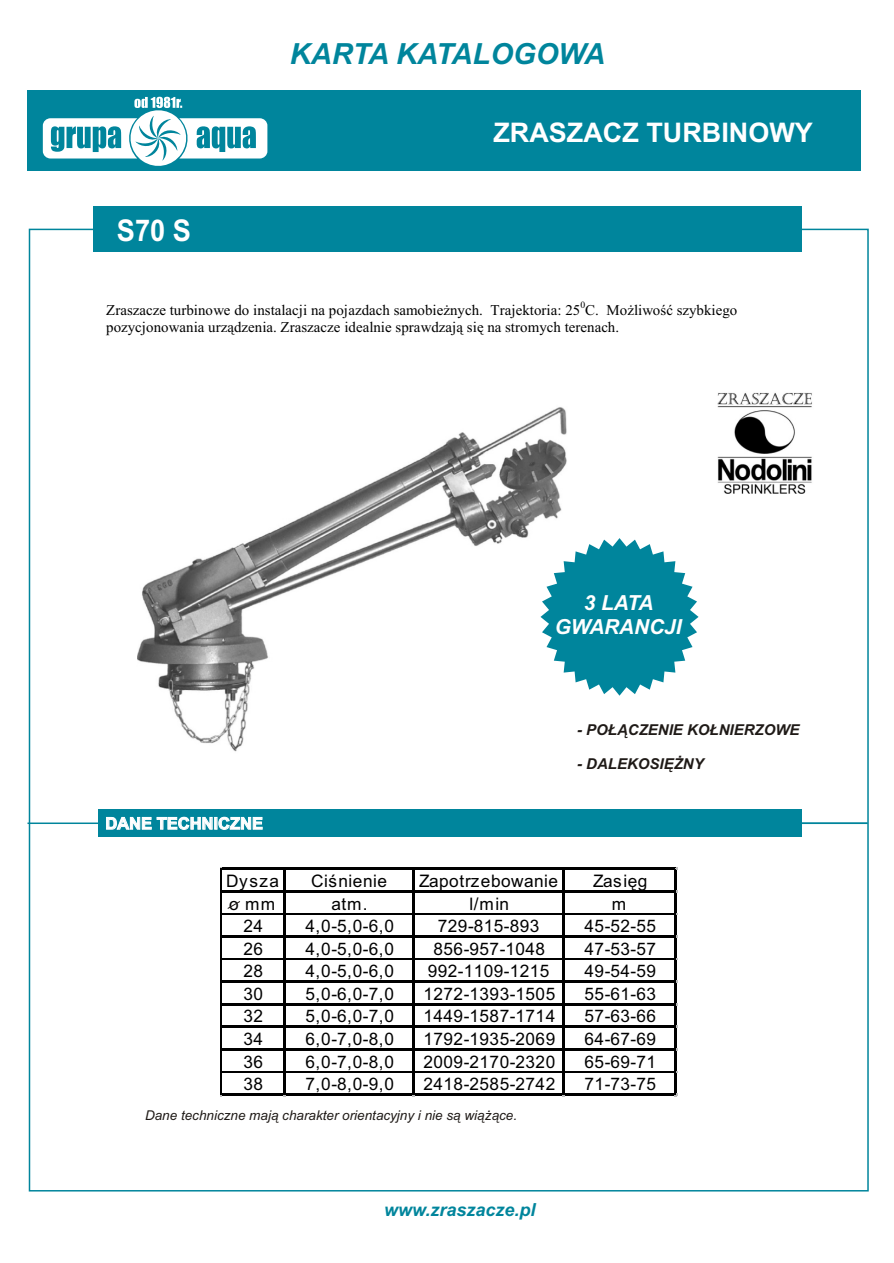
<style>
.page{position:relative;width:894px;height:1263px;background:#fff}
.page>*{position:absolute;margin:0;border:0;box-sizing:border-box;transform-origin:0 0}
.t1{font:700 30px "Arial";color:#fff;scale:.91 1}
.t2{font:italic 700 29.1px "Arial";color:#00859c}
.t3{font:700 27px "Arial";color:#fff}
.t4{font:italic 700 20.7px/23.2px "Arial";color:#fff;text-align:center}
.t5{font:italic 700 18px "Arial";color:#00859c}
.t6{font:17.25px "Arial";letter-spacing:.025em;color:#000}
.t7{font:700 16.5px "Arial";color:#fff}
.t8{font:italic 700 15px "Arial";color:#1f1a17}
.t9{font:14.85px "Times New Roman";letter-spacing:.005em;color:#000}
.t10{font:italic 13.5px "Arial";color:#1f1a17}
.t11{font:9.75px "Times New Roman";color:#000}
</style>
<div class="page">
<div style="left:28px;top:90px;width:833px;height:80px;background:#00859c"></div>
<img style="left:717px;top:392px;width:95px;height:102px">
<div style="left:98px;top:810px;width:704px;height:27px;background:#00859c"></div>
<svg style="left:43px;top:97px;width:224px;height:69px"></svg>
<div style="left:93px;top:207px;width:709px;height:45px;background:#00859c"></div>
<svg style="left:27px;top:822px;width:71px;height:3px"></svg>
<svg style="left:802px;top:822px;width:67px;height:3px"></svg>
<img style="left:137px;top:407px;width:430px;height:345px">
<hr style="left:222px;top:868px;width:455px;height:2px;background:#000">
<hr style="left:222px;top:890px;width:455px;height:2px;background:#000">
<hr style="left:222px;top:913px;width:455px;height:1px;background:#000">
<hr style="left:222px;top:914px;width:455px;height:1px;background:#000">
<hr style="left:222px;top:935px;width:455px;height:2px;background:#000">
<hr style="left:222px;top:958px;width:455px;height:1px;background:#000">
<hr style="left:222px;top:959px;width:455px;height:1px;background:#000">
<hr style="left:222px;top:981px;width:455px;height:2px;background:#000">
<hr style="left:222px;top:1003px;width:455px;height:2px;background:#000">
<hr style="left:222px;top:1026px;width:455px;height:2px;background:#000">
<hr style="left:222px;top:1048px;width:455px;height:2px;background:#000">
<hr style="left:222px;top:1071px;width:455px;height:1px;background:#000">
<hr style="left:222px;top:1072px;width:455px;height:1px;background:#000">
<hr style="left:220px;top:868px;width:1px;height:228px;background:#000">
<hr style="left:221px;top:868px;width:1px;height:228px;background:#000">
<hr style="left:283px;top:870px;width:2px;height:226px;background:#000">
<hr style="left:413px;top:870px;width:2px;height:226px;background:#000">
<hr style="left:562px;top:870px;width:2px;height:226px;background:#000">
<hr style="left:222px;top:1093px;width:455px;height:2px;background:#000">
<hr style="left:222px;top:1094px;width:455px;height:2px;background:#000">
<hr style="left:674px;top:870px;width:2px;height:226px;background:#000">
<hr style="left:675px;top:870px;width:2px;height:226px;background:#000">
<svg style="left:227px;top:901px;width:13px;height:8px"></svg>
<svg style="left:541px;top:538px;width:158px;height:158px"></svg>
<h2 class="t2" style="left:290px;top:43px;width:317px">KARTA KATALOGOWA</h2>
<h1 class="t1" style="left:117px;top:219px;width:83px">S70 S</h1>
<p class="t7" style="left:103px;top:224px;width:139px">OPIS PRODUKTU</p>
<h3 class="t3" style="left:493px;top:122px;width:321px">ZRASZACZ TURBINOWY</h3>
<p class="t11" style="left:580px;top:301px;width:6px">0</p>
<p class="t9" style="left:106px;top:322px;width:514px">pozycjonowania urz¹dzenia. Zraszacze idealnie sprawdzaj¹ siê na stromych terenach.</p>
<p class="t9" style="left:106px;top:304px;width:633px">Zraszacze turbinowe do instalacji na pojazdach samobie¿nych. Trajektoria: 25 C. Mo¿liwoœæ szybkiego</p>
<p class="t4" style="left:555px;top:593px;width:128px">3 LATA<br>GWARANCJI</p>
<p class="t7" style="left:105px;top:817px;width:159px">DANE TECHNICZNE</p>
<p class="t8" style="left:577px;top:724px;width:224px">- PO£¥CZENIE KO£NIERZOWE</p>
<p class="t8" style="left:577px;top:758px;width:128px">- DALEKOSIÊ¯NY</p>
<p class="t6" style="left:226px;top:874px;width:54px">Dysza</p>
<p class="t6" style="left:311px;top:874px;width:77px">Ciœnienie</p>
<p class="t6" style="left:419px;top:874px;width:141px">Zapotrzebowanie</p>
<p class="t6" style="left:593px;top:874px;width:56px">Zasiêg</p>
<p class="t6" style="left:229px;top:897px;width:48px">o mm</p>
<p class="t6" style="left:331px;top:897px;width:38px">atm.</p>
<p class="t6" style="left:469px;top:897px;width:41px">l/min</p>
<p class="t6" style="left:612px;top:897px;width:16px">m</p>
<p class="t6" style="left:244px;top:920px;width:21px">24</p>
<p class="t6" style="left:305px;top:920px;width:90px">4,0-5,0-6,0</p>
<p class="t6" style="left:438px;top:920px;width:103px">729-815-893</p>
<p class="t6" style="left:585px;top:920px;width:73px">45-52-55</p>
<p class="t6" style="left:244px;top:942px;width:21px">26</p>
<p class="t6" style="left:305px;top:942px;width:90px">4,0-5,0-6,0</p>
<p class="t6" style="left:433px;top:942px;width:113px">856-957-1048</p>
<p class="t6" style="left:585px;top:942px;width:73px">47-53-57</p>
<p class="t6" style="left:244px;top:965px;width:21px">28</p>
<p class="t6" style="left:305px;top:965px;width:90px">4,0-5,0-6,0</p>
<p class="t6" style="left:428px;top:965px;width:123px">992-1109-1215</p>
<p class="t6" style="left:585px;top:965px;width:73px">49-54-59</p>
<p class="t6" style="left:244px;top:987px;width:21px">30</p>
<p class="t6" style="left:305px;top:987px;width:90px">5,0-6,0-7,0</p>
<p class="t6" style="left:423px;top:987px;width:133px">1272-1393-1505</p>
<p class="t6" style="left:585px;top:987px;width:73px">55-61-63</p>
<p class="t6" style="left:244px;top:1010px;width:21px">32</p>
<p class="t6" style="left:305px;top:1010px;width:90px">5,0-6,0-7,0</p>
<p class="t6" style="left:423px;top:1010px;width:133px">1449-1587-1714</p>
<p class="t6" style="left:585px;top:1010px;width:73px">57-63-66</p>
<p class="t6" style="left:244px;top:1032px;width:21px">34</p>
<p class="t6" style="left:305px;top:1032px;width:90px">6,0-7,0-8,0</p>
<p class="t6" style="left:423px;top:1032px;width:133px">1792-1935-2069</p>
<p class="t6" style="left:585px;top:1032px;width:73px">64-67-69</p>
<p class="t6" style="left:244px;top:1055px;width:21px">36</p>
<p class="t6" style="left:305px;top:1055px;width:90px">6,0-7,0-8,0</p>
<p class="t6" style="left:423px;top:1055px;width:133px">2009-2170-2320</p>
<p class="t6" style="left:585px;top:1055px;width:73px">65-69-71</p>
<p class="t6" style="left:244px;top:1078px;width:21px">38</p>
<p class="t6" style="left:305px;top:1078px;width:90px">7,0-8,0-9,0</p>
<p class="t6" style="left:423px;top:1078px;width:133px">2418-2585-2742</p>
<p class="t6" style="left:585px;top:1078px;width:73px">71-73-75</p>
<p class="t10" style="left:145px;top:1110px;width:374px">Dane techniczne maj¹ charakter orientacyjny i nie s¹ wi¹¿¹ce.</p>
<p class="t5" style="left:384px;top:1203px;width:153px">www.zraszacze.pl</p>
</div>
